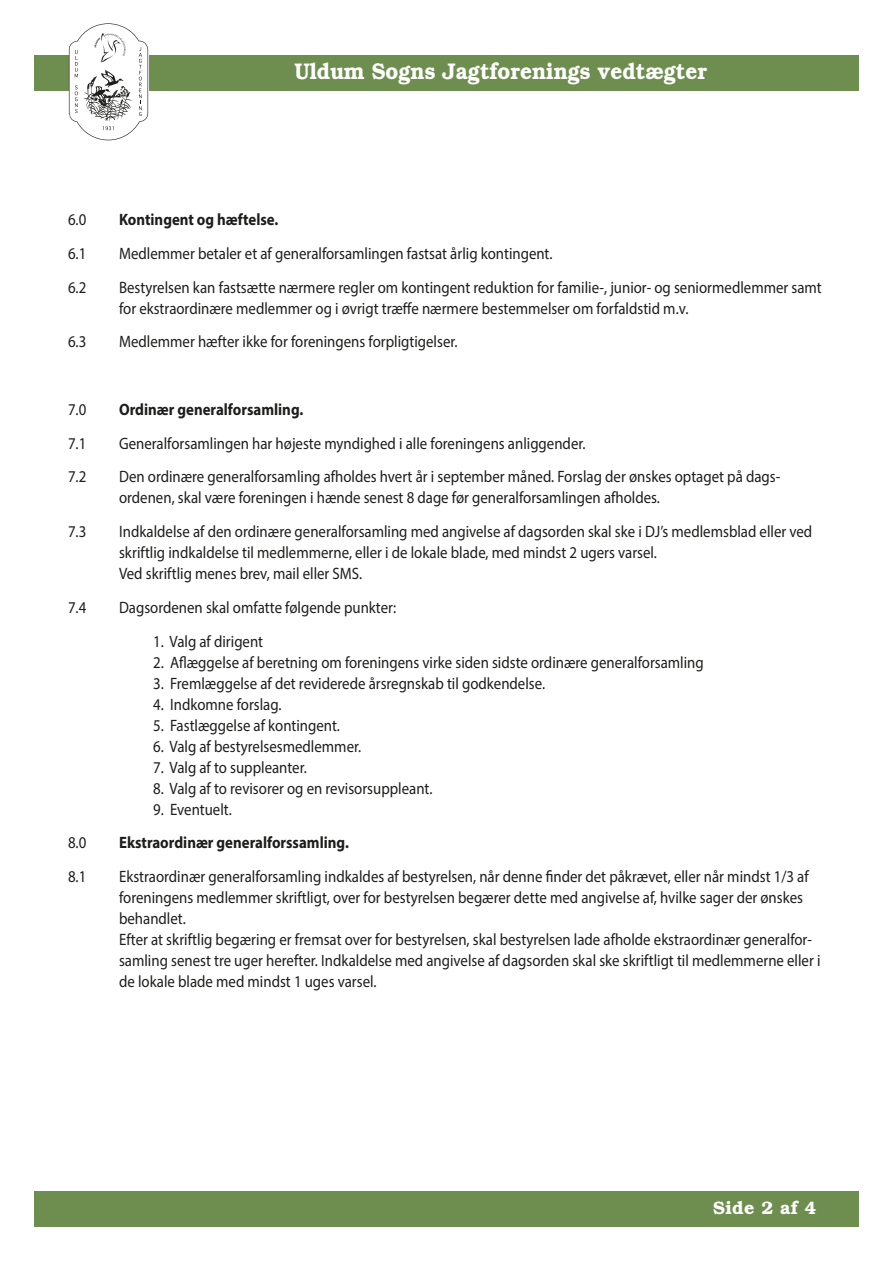
<style>
.page{position:relative;width:893px;height:1263px;background:#fff}
.page>*{position:absolute;margin:0;border:0;box-sizing:border-box;transform-origin:0 0}
.t1{font:700 22.65px "Brooklyn";color:#fff;scale:.92 1}
.t2{font:700 18px "Brooklyn";letter-spacing:.02em;color:#fff}
.Brødtekst{font:16.5px/21px "Myriad Pro";color:#1d1d1b;scale:.9 1}
.Uden_luft{font:16.5px/21px "Myriad Pro";color:#1d1d1b;scale:.9 1}
.Brødtekst-2{font:700 16.5px "Myriad Pro";color:#1d1d1b;scale:.9 1}
</style>
<div class="page">
<div style="left:34px;top:1191px;width:825px;height:36px;background:#6e8e4f"></div>
<div style="left:34px;top:55px;width:825px;height:35px;background:#6e8e4f"></div>
<svg style="left:69px;top:23px;width:79px;height:117px"></svg>
<h1 class="t1" style="left:294px;top:58px;width:450px">Uldum Sogns Jagtforenings vedtægter</h1>
<p class="Brødtekst" style="left:68px;top:209px;width:22px">6.0</p>
<p class="Brødtekst-2" style="left:119px;top:209px;width:178px">Kontingent og hæftelse.</p>
<p class="Brødtekst" style="left:68px;top:242px;width:22px">6.1</p>
<p class="Brødtekst" style="left:119px;top:242px;width:483px">Medlemmer betaler et af generalforsamlingen fastsat årlig kontingent.</p>
<p class="Brødtekst" style="left:68px;top:276px;width:22px">6.2</p>
<p class="Brødtekst" style="left:119px;top:276px;width:782px">Bestyrelsen kan fastsætte nærmere regler om kontingent reduktion for familie-, junior- og seniormedlemmer samt for ekstraordinære medlemmer og i øvrigt træffe nærmere bestemmelser om forfaldstid m.v.</p>
<p class="Brødtekst" style="left:68px;top:331px;width:22px">6.3</p>
<p class="Brødtekst" style="left:119px;top:331px;width:378px">Medlemmer hæfter ikke for foreningens forpligtigelser.</p>
<p class="Brødtekst" style="left:68px;top:398px;width:22px">7.0</p>
<p class="Brødtekst-2" style="left:119px;top:398px;width:206px">Ordinær generalforsamling.</p>
<p class="Brødtekst" style="left:68px;top:432px;width:22px">7.1</p>
<p class="Brødtekst" style="left:119px;top:432px;width:520px">Generalforsamlingen har højeste myndighed i alle foreningens anliggender.</p>
<p class="Brødtekst" style="left:68px;top:466px;width:22px">7.2</p>
<p class="Brødtekst" style="left:119px;top:466px;width:735px">Den ordinære generalforsamling afholdes hvert år i september måned. Forslag der ønskes optaget på dags&shy;ordenen, skal være foreningen i hænde senest 8 dage før generalforsamlingen afholdes.</p>
<p class="Uden_luft" style="left:68px;top:521px;width:22px">7.3</p>
<p class="Uden_luft" style="left:119px;top:521px;width:772px">Indkaldelse af den ordinære generalforsamling med angivelse af dagsorden skal ske i DJ’s medlemsblad eller ved skriftlig indkaldelse til medlemmerne, eller i de lokale blade, med mindst 2 ugers varsel.</p>
<p class="Brødtekst" style="left:119px;top:563px;width:272px">Ved skriftlig menes brev, mail eller SMS.</p>
<p class="Brødtekst" style="left:68px;top:596px;width:22px">7.4</p>
<p class="Brødtekst" style="left:119px;top:596px;width:309px">Dagsordenen skal omfatte følgende punkter:</p>
<p class="Brødtekst" style="left:153px;top:630px;width:124px">1. Valg af dirigent</p>
<p class="Brødtekst" style="left:153px;top:651px;width:613px">2. Aflæggelse af beretning om foreningens virke siden sidste ordinære generalforsamling</p>
<p class="Brødtekst" style="left:153px;top:672px;width:437px">3. Fremlæggelse af det reviderede årsregnskab til godkendelse.</p>
<p class="Brødtekst" style="left:153px;top:693px;width:144px">4. Indkomne forslag.</p>
<p class="Brødtekst" style="left:153px;top:714px;width:209px">5. Fastlæggelse af kontingent.</p>
<p class="Brødtekst" style="left:153px;top:735px;width:233px">6. Valg af bestyrelsesmedlemmer.</p>
<p class="Brødtekst" style="left:153px;top:756px;width:172px">7. Valg af to suppleanter.</p>
<p class="Brødtekst" style="left:153px;top:777px;width:312px">8. Valg af to revisorer og en revisorsuppleant.</p>
<p class="Brødtekst" style="left:153px;top:798px;width:89px">9. Eventuelt.</p>
<p class="Brødtekst" style="left:68px;top:832px;width:22px">8.0</p>
<p class="Brødtekst-2" style="left:119px;top:832px;width:257px">Ekstraordinær generalforssamling.</p>
<p class="Uden_luft" style="left:68px;top:866px;width:22px">8.1</p>
<p class="Uden_luft" style="left:119px;top:866px;width:768px">Ekstraordinær generalforsamling indkaldes af bestyrelsen, når denne finder det påkrævet, eller når mindst 1/3 af foreningens medlemmer skriftligt, over for bestyrelsen begærer dette med angivelse af, hvilke sager der ønskes behandlet.</p>
<p class="Brødtekst" style="left:119px;top:929px;width:781px">Efter at skriftlig begæring er fremsat over for bestyrelsen, skal bestyrelsen lade afholde ekstraordinær generalfor&shy;samling senest tre uger herefter. Indkaldelse med angivelse af dagsorden skal ske skriftligt til medlemmerne eller i de lokale blade med mindst 1 uges varsel.</p>
<p class="t2" style="left:713px;top:1197px;width:105px">Side 2 af 4</p>
</div>
